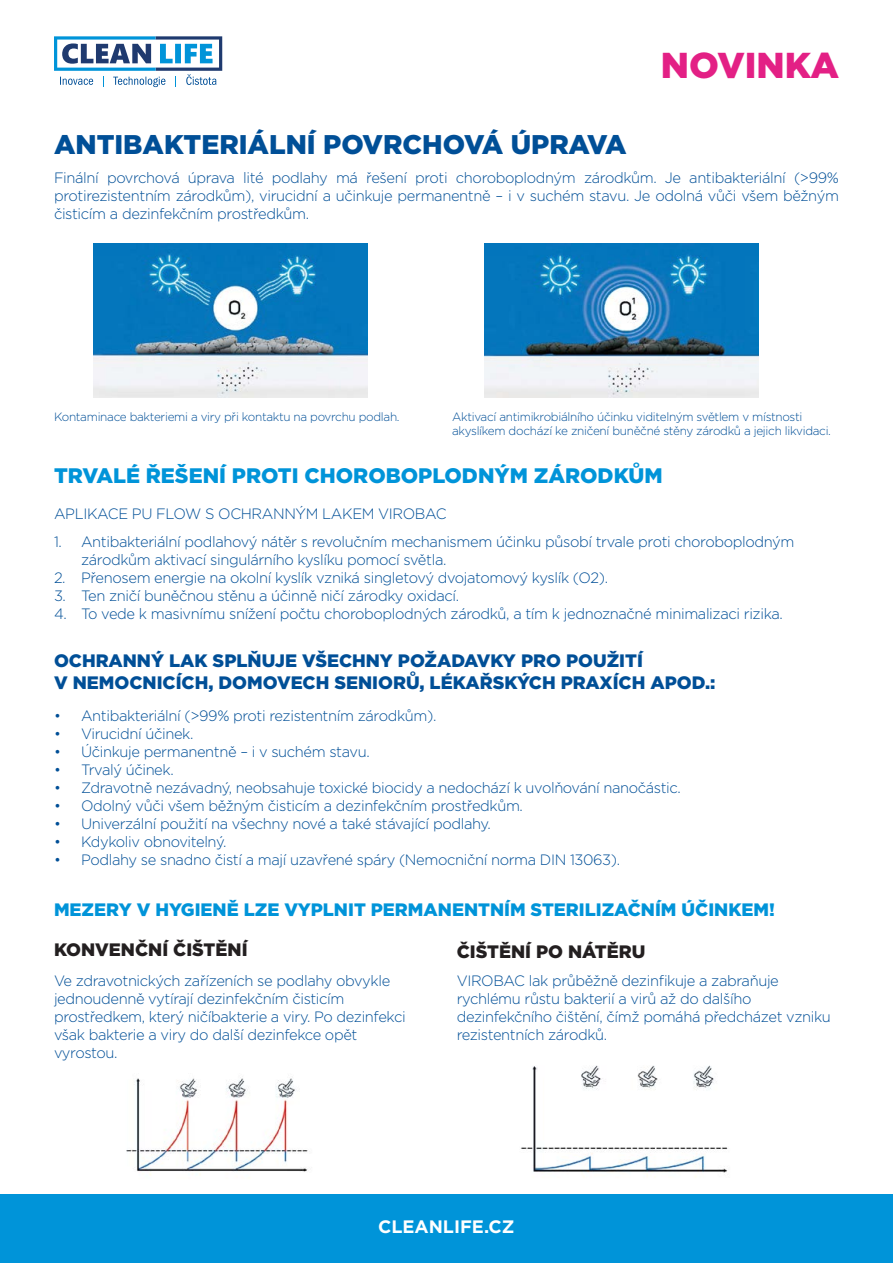
<style>
.page{position:relative;width:893px;height:1263px;background:#fff}
.page>*{position:absolute;margin:0;border:0;box-sizing:border-box;transform-origin:0 0}
.t1{font:900 36px "Gotham";color:#e32085}
.t2{font:900 27px "Gotham";color:#004f97}
.t3{font:900 21px "Gotham";color:#0094d9}
.t4{font:900 18px/21.6px "Gotham";color:#004f97}
.t5{font:900 18px "Gotham";color:#0094d9}
.t6{font:900 18px "Gotham";color:#231f20}
.t7{font:700 18px "Gotham";color:#fff}
.t8{font:300 15px/18px "Gotham";letter-spacing:-.025em;color:#004f97}
.t9{font:300 12px/14.4px "Gotham";letter-spacing:-.025em;color:#004f97}
</style>
<div class="page">
<div style="left:0;top:1195px;width:893px;height:68px;background:#0094d9"></div>
<img style="left:94px;top:244px;width:273px;height:153px">
<img style="left:485px;top:243px;width:273px;height:154px">
<img style="left:126px;top:1078px;width:182px;height:97px">
<img style="left:521px;top:1065px;width:207px;height:113px">
<svg style="left:54px;top:36px;width:168px;height:51px"></svg>
<h2 class="t2" style="left:54px;top:126px;width:574px">ANTIBAKTERIÁLNÍ POVRCHOVÁ ÚPRAVA</h2>
<h1 class="t1" style="left:661px;top:40px;width:180px">NOVINKA</h1>
<p class="t8" style="left:54px;top:168px;width:786px;text-align:justify">Finální povrchová úprava lité podlahy má řešení proti choroboplodným zárodkům. Je antibakteriální (&gt;99% protirezistentním zárodkům), virucidní a učinkuje permanentně – i v suchém stavu. Je odolná vůči všem běžným čisticím a dezinfekčním prostředkům.</p>
<p class="t9" style="left:54px;top:409px;width:347px">Kontaminace bakteriemi a viry při kontaktu na povrchu podlah.</p>
<p class="t9" style="left:452px;top:409px;width:380px">Aktivací antimikrobiálního účinku viditelným světlem v místnosti akyslíkem dochází ke zničení buněčné stěny zárodků a jejich likvidaci.</p>
<h3 class="t3" style="left:54px;top:461px;width:610px">TRVALÉ ŘEŠENÍ PROTI CHOROBOPLODNÝM ZÁRODKŮM</h3>
<p class="t8" style="left:54px;top:504px;width:394px">APLIKACE PU FLOW S OCHRANNÝM LAKEM VIROBAC</p>
<p class="t8" style="left:81px;top:533px;width:715px;text-indent:-27px">1. Antibakteriální podlahový nátěr s revolučním mechanismem účinku působí trvale proti choroboplodným zárodkům aktivací singulárního kyslíku pomocí světla.</p>
<p class="t8" style="left:54px;top:569px;width:556px">2. Přenosem energie na okolní kyslík vzniká singletový dvojatomový kyslík (O2).</p>
<p class="t8" style="left:54px;top:587px;width:407px">3. Ten zničí buněčnou stěnu a účinně ničí zárodky oxidací.</p>
<p class="t8" style="left:54px;top:605px;width:730px">4. To vede k masivnímu snížení počtu choroboplodných zárodků, a tím k jednoznačné minimalizaci rizika.</p>
<p class="t4" style="left:54px;top:650px;width:663px">OCHRANNÝ LAK SPLŇUJE VŠECHNY POŽADAVKY PRO POUŽITÍ<br>V NEMOCNICÍCH, DOMOVECH SENIORŮ, LÉKAŘSKÝCH PRAXÍCH APOD.:</p>
<p class="t8" style="left:54px;top:706px;width:384px">• Antibakteriální (&gt;99% proti rezistentním zárodkům).</p>
<p class="t8" style="left:54px;top:724px;width:141px">• Virucidní účinek.</p>
<p class="t8" style="left:54px;top:742px;width:317px">• Účinkuje permanentně – i v suchém stavu.</p>
<p class="t8" style="left:54px;top:760px;width:121px">• Trvalý účinek.</p>
<p class="t8" style="left:54px;top:778px;width:628px">• Zdravotně nezávadný, neobsahuje toxické biocidy a nedochází k uvolňování nanočástic.</p>
<p class="t8" style="left:54px;top:796px;width:470px">• Odolný vůči všem běžným čisticím a dezinfekčním prostředkům.</p>
<p class="t8" style="left:54px;top:814px;width:438px">• Univerzální použití na všechny nové a také stávající podlahy.</p>
<p class="t8" style="left:54px;top:832px;width:174px">• Kdykoliv obnovitelný.</p>
<p class="t8" style="left:54px;top:850px;width:568px">• Podlahy se snadno čistí a mají uzavřené spáry (Nemocniční norma DIN 13063).</p>
<p class="t5" style="left:54px;top:897px;width:722px">MEZERY V HYGIENĚ LZE VYPLNIT PERMANENTNÍM STERILIZAČNÍM ÚČINKEM!</p>
<p class="t6" style="left:54px;top:937px;width:195px">KONVENČNÍ ČIŠTĚNÍ</p>
<p class="t6" style="left:457px;top:939px;width:190px">ČIŠTĚNÍ PO NÁTĚRU</p>
<p class="t8" style="left:54px;top:971px;width:353px">Ve zdravotnických zařízeních se podlahy obvykle jednoudenně vytírají dezinfekčním čisticím prostředkem, který ničíbakterie a viry. Po dezinfekci však bakterie a viry do další dezinfekce opět vyrostou.</p>
<p class="t8" style="left:457px;top:971px;width:376px">VIROBAC lak průběžně dezinfikuje a zabraňuje rychlému růstu bakterií a virů až do dalšího dezinfekčního čištění, čímž pomáhá předcházet vzniku rezistentních zárodků.</p>
<p class="t7" style="left:378px;top:1214px;width:138px">CLEANLIFE.CZ</p>
</div>
